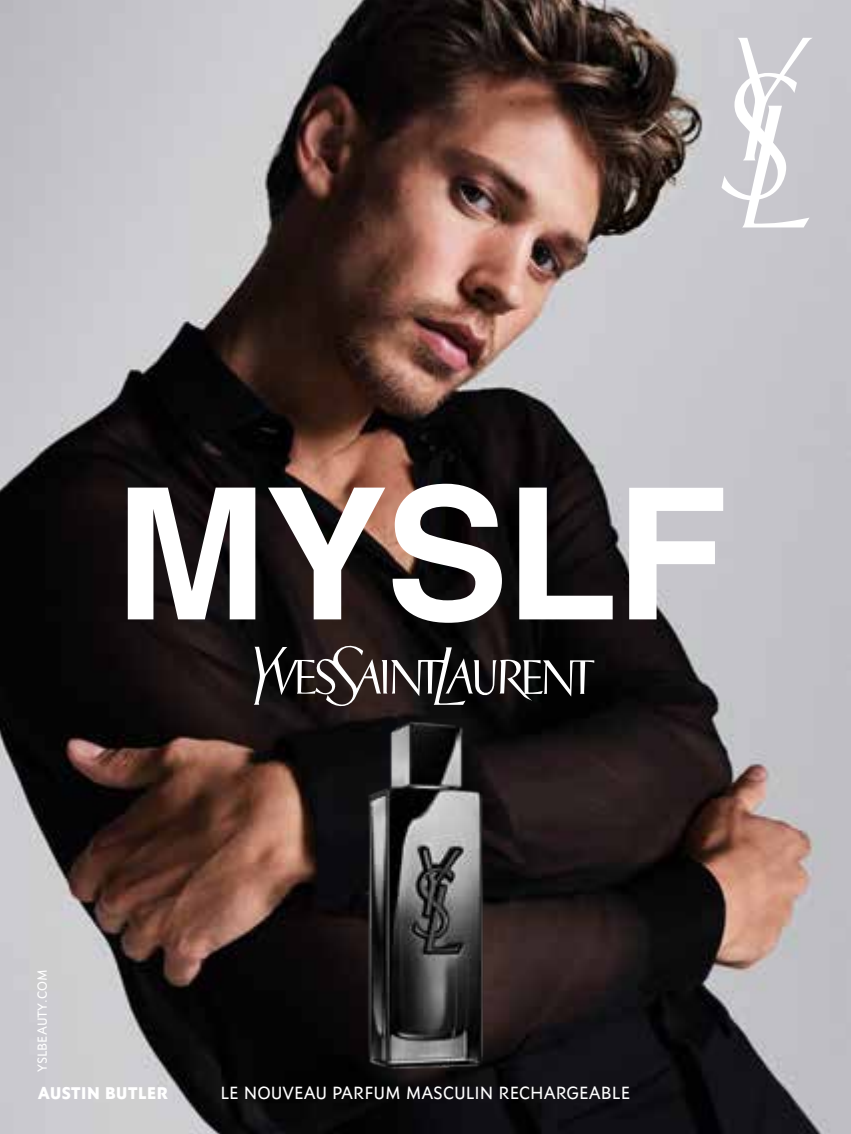
<style>
.page{position:relative;width:851px;height:1134px;background:#fff}
.page>*{position:absolute;margin:0;border:0;box-sizing:border-box;transform-origin:0 0}
.t1{font:18px "Singulier";color:#fff}
.t2{font:700 17.4px "Singulier";color:#fff}
.t3{font:13.4px "Singulier";color:#fff}
</style>
<div class="page">
<img style="left:0;top:0;width:850px;height:1134px">
<svg style="left:128px;top:488px;width:127px;height:131px"></svg>
<svg style="left:268px;top:488px;width:117px;height:131px"></svg>
<svg style="left:392px;top:484px;width:110px;height:139px"></svg>
<svg style="left:519px;top:488px;width:93px;height:131px"></svg>
<svg style="left:629px;top:488px;width:94px;height:131px"></svg>
<svg style="left:254px;top:645px;width:340px;height:61px"></svg>
<img style="left:218px;top:706px;width:414px;height:378px">
<svg style="left:721px;top:38px;width:91px;height:189px"></svg>
<p class="t3" style="left:34px;top:1072px;width:104px;rotate:-90deg">YSLBEAUTY.COM</p>
<p class="t2" style="left:38px;top:1081px;width:132px">AUSTIN BUTLER</p>
<p class="t1" style="left:220px;top:1081px;width:411px">LE NOUVEAU PARFUM MASCULIN RECHARGEABLE</p>
</div>
